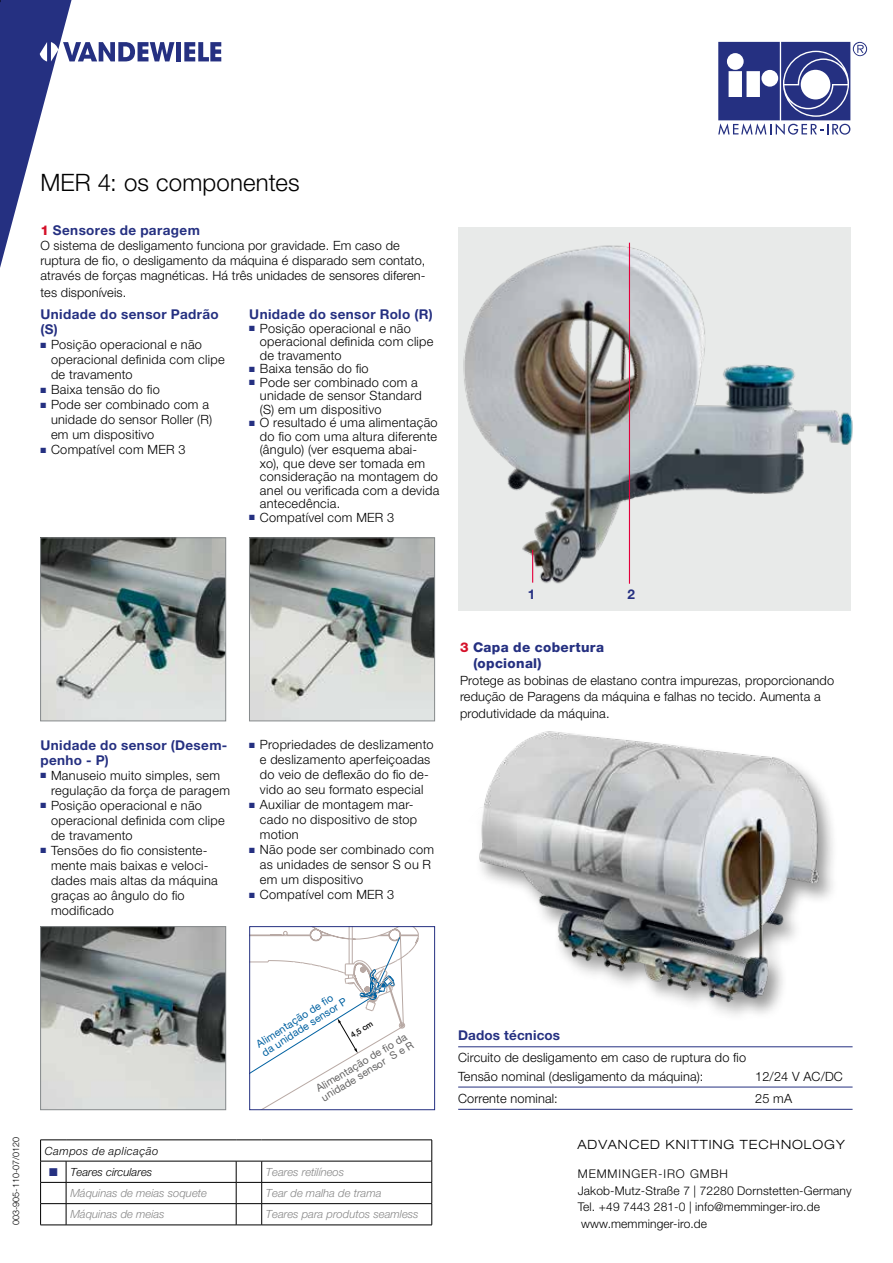
<style>
.page{position:relative;width:893px;height:1263px;background:#fff}
.page>*{position:absolute;margin:0;border:0;box-sizing:border-box;transform-origin:0 0}
.t1{font:300 24px "Helvetica Neue LT Pro";letter-spacing:.005em;color:#000}
.t2{font:700 13.5px/15px "Helvetica Neue LT Pro";letter-spacing:.03em;color:#253081}
.t3{font:800 13.5px/16.5px "Helvetica Neue LT Pro";letter-spacing:.025em;color:#253081}
.t4{font:700 13.5px "Helvetica Neue LT Pro";letter-spacing:.01em;color:#253081}
.t5{font:300 12.75px/15px "Helvetica Neue LT Pro";letter-spacing:.02em;color:#000}
.t6{font:300 expanded 12.75px "Helvetica Neue LT Pro";letter-spacing:.075em;color:#000}
.t7{font:300 12px/16.5px "Helvetica Neue LT Pro";letter-spacing:.01em;color:#000}
.t8{font:italic 300 11.25px "Helvetica Neue LT Pro";color:#878787}
.t9{font:italic 300 11.25px "Helvetica Neue LT Pro";letter-spacing:.04em;color:#000}
.t10{font:italic 300 11.25px "Helvetica Neue LT Pro";color:#000}
.t11{font:10.5px/10.5px "Helvetica Neue LT Pro";color:#646363}
.t12{font:10.5px/10.5px "Helvetica Neue LT Pro";color:#0061a1}
.t13{font:300 9px "Helvetica Neue LT Pro";color:#000}
.t14{font:500 7.95px "Helvetica Neue LT Pro";color:#000}
.s1{font-weight:800;color:#d5112a}
.s2{color:#253081}
.s3{color:#d5112a}
</style>
<div class="page">
<div style="left:176px;top:42px;width:5px;height:19px;background:#253081"></div>
<svg style="left:184px;top:42px;width:37px;height:19px"></svg>
<svg style="left:0;top:0;width:174px;height:268px"></svg>
<svg style="left:718px;top:42px;width:149px;height:93px"></svg>
<img style="left:251px;top:540px;width:182px;height:179px">
<div style="left:249px;top:538px;width:186px;height:183px;border:1px solid #868a8c"></div>
<hr style="left:458px;top:1046px;width:395px;height:1px;background:#253081">
<hr style="left:458px;top:1087px;width:395px;height:1px;background:#253081">
<hr style="left:458px;top:1109px;width:395px;height:1px;background:#253081">
<hr style="left:66px;top:1139px;width:170px;height:1px;background:#000">
<svg style="left:236px;top:1139px;width:26px;height:1px"></svg>
<hr style="left:262px;top:1139px;width:170px;height:1px;background:#000">
<hr style="left:66px;top:1161px;width:170px;height:1px;background:#000">
<hr style="left:262px;top:1161px;width:170px;height:1px;background:#000">
<hr style="left:66px;top:1182px;width:170px;height:1px;background:#000">
<hr style="left:262px;top:1182px;width:170px;height:1px;background:#000">
<hr style="left:66px;top:1203px;width:170px;height:1px;background:#000">
<hr style="left:262px;top:1203px;width:170px;height:1px;background:#000">
<svg style="left:432px;top:1140px;width:1px;height:85px"></svg>
<svg style="left:40px;top:1139px;width:27px;height:86px"></svg>
<hr style="left:66px;top:1224px;width:170px;height:1px;background:#000">
<svg style="left:236px;top:1161px;width:26px;height:64px"></svg>
<hr style="left:262px;top:1224px;width:170px;height:1px;background:#000">
<svg style="left:251px;top:928px;width:168px;height:180px"></svg>
<div style="left:249px;top:926px;width:186px;height:184px;border:1px solid #253081"></div>
<div style="left:458px;top:227px;width:393px;height:383px;background:#e8eae9"></div>
<img style="left:463px;top:242px;width:390px;height:342px">
<hr style="left:532px;top:550px;width:1px;height:33px;background:#e4003c">
<hr style="left:629px;top:243px;width:1px;height:341px;background:#e4003c">
<img style="left:42px;top:540px;width:182px;height:179px">
<div style="left:40px;top:538px;width:186px;height:183px;border:1px solid #868a8c"></div>
<img style="left:42px;top:928px;width:182px;height:180px">
<div style="left:40px;top:926px;width:186px;height:184px;border:1px solid #868a8c"></div>
<img style="left:479px;top:731px;width:354px;height:285px">
<h1 class="t1" style="left:40px;top:168px;width:261px">MER 4: os componentes</h1>
<p class="t2" style="left:40px;top:222px;width:161px"><span class="s1">1</span> Sensores de paragem</p>
<p class="t5" style="left:40px;top:238px;width:387px">O sistema de desligamento funciona por gravidade. Em caso de ruptura de fio, o desligamento da máquina é disparado sem contato, através de forças magnéticas. Há três unidades de sensores diferen-</p>
<p class="t5" style="left:40px;top:284px;width:87px">tes disponíveis.</p>
<p class="t2" style="left:40px;top:307px;width:180px">Unidade do sensor Padrão (S)</p>
<p class="t5" style="left:51px;top:337px;width:175px;text-indent:-11px"><span class="s2">■</span> Posição operacional e não operacional definida com clipe de travamento</p>
<p class="t5" style="left:40px;top:382px;width:121px"><span class="s2">■</span> Baixa tensão do fio</p>
<p class="t5" style="left:51px;top:397px;width:163px;text-indent:-11px"><span class="s2">■</span> Pode ser combinado com a unidade do sensor Roller (R) em um dispositivo</p>
<p class="t5" style="left:40px;top:442px;width:147px"><span class="s2">■</span> Compatível com MER 3</p>
<p class="t2" style="left:249px;top:307px;width:185px">Unidade do sensor Rolo (R)</p>
<p class="t5" style="left:260px;top:321px;width:175px;line-height:13.5px;text-indent:-11px"><span class="s2">■</span> Posição operacional e não operacional definida com clipe de travamento</p>
<p class="t5" style="left:249px;top:361px;width:121px"><span class="s2">■</span> Baixa tensão do fio</p>
<p class="t5" style="left:260px;top:375px;width:164px;line-height:13.5px;text-indent:-11px"><span class="s2">■</span> Pode ser combinado com a unidade de sensor Standard (S) em um dispositivo</p>
<p class="t5" style="left:260px;top:416px;width:181px;line-height:13.5px;text-indent:-11px"><span class="s2">■</span> O resultado é uma alimentação do fio com uma altura diferente (ângulo) (ver esquema abai&shy;xo), que deve ser tomada em consideração na montagem do anel ou verificada com a devida antecedência.</p>
<p class="t5" style="left:249px;top:509px;width:147px"><span class="s2">■</span> Compatível com MER 3</p>
<p class="t2" style="left:40px;top:737px;width:189px">Unidade do sensor (Desem&shy;penho - P)</p>
<p class="t5" style="left:51px;top:767px;width:180px;text-indent:-11px"><span class="s2">■</span> Manuseio muito simples, sem regulação da força de paragem</p>
<p class="t5" style="left:51px;top:797px;width:175px;text-indent:-11px"><span class="s2">■</span> Posição operacional e não operacional definida com clipe de travamento</p>
<p class="t5" style="left:51px;top:842px;width:168px;text-indent:-11px"><span class="s2">■</span> Tensões do fio consistente&shy;mente mais baixas e veloci&shy;dades mais altas da máquina graças ao ângulo do fio modificado</p>
<p class="t5" style="left:249px;top:737px;width:186px;text-align:center"><span class="s2">■</span> Propriedades de deslizamento e deslizamento aperfeiçoadas do veio de deflexão do fio de&shy;vido ao seu formato especial</p>
<p class="t5" style="left:260px;top:797px;width:159px;text-indent:-11px"><span class="s2">■</span> Auxiliar de montagem mar&shy;cado no dispositivo de stop motion</p>
<p class="t5" style="left:260px;top:842px;width:176px;text-indent:-11px"><span class="s2">■</span> Não pode ser combinado com as unidades de sensor S ou R em um dispositivo</p>
<p class="t5" style="left:249px;top:887px;width:147px"><span class="s2">■</span> Compatível com MER 3</p>
<p class="t2" style="left:528px;top:587px;width:9px">1</p>
<p class="t2" style="left:627px;top:587px;width:9px">2</p>
<p class="t3" style="left:474px;top:639px;width:132px;text-indent:-14px"><span class="s3">3</span> Capa de cobertura (opcional)</p>
<p class="t5" style="left:460px;top:672px;width:376px;line-height:16.5px">Protege as bobinas de elastano contra impurezas, proporcionando redução de Paragens da máquina e falhas no tecido. Aumenta a produtividade da máquina.</p>
<p class="t13" style="left:10px;top:1225px;width:90px;rotate:-90deg">003-905-110-07/0120</p>
<p class="t12" style="left:254px;top:1040px;width:100px;rotate:-33deg">Alimentação de fi o da unidade sensor P</p>
<p class="t14" style="left:349px;top:1032px;width:26px;rotate:-33deg">4,5 cm</p>
<p class="t11" style="left:314px;top:1085px;width:107px;rotate:-31deg">Alimentação de fi o da unidade sensor S e R</p>
<p class="t9" style="left:45px;top:1144px;width:115px">Campos de aplicação</p>
<p class="t10" style="left:49px;top:1165px;width:105px"><span class="s2">■</span> Teares circulares</p>
<p class="t8" style="left:266px;top:1165px;width:80px">Teares retilíneos</p>
<p class="t8" style="left:70px;top:1186px;width:138px">Máquinas de meias soquete</p>
<p class="t8" style="left:266px;top:1186px;width:117px">Tear de malha de trama</p>
<p class="t8" style="left:70px;top:1207px;width:96px">Máquinas de meias</p>
<p class="t8" style="left:266px;top:1207px;width:154px">Teares para produtos seamless</p>
<p class="t4" style="left:458px;top:1027px;width:103px">Dados técnicos</p>
<p class="t5" style="left:458px;top:1049px;width:289px;line-height:18px">Circuito de desligamento em caso de ruptura do fio<br>Tensão nominal (desligamento da máquina):</p>
<p class="t5" style="left:755px;top:1068px;width:89px">12/24 V AC/DC</p>
<p class="t5" style="left:458px;top:1090px;width:101px">Corrente nominal:</p>
<p class="t5" style="left:755px;top:1090px;width:38px">25 mA</p>
<p class="t6" style="left:577px;top:1136px;width:269px">ADVANCED KNITTING TECHNOLOGY</p>
<p class="t7" style="left:578px;top:1166px;width:275px">MEMMINGER-IRO GMBH<br>Jakob-Mutz-Straße 7 | 72280 Dornstetten-Germany Tel. +49 7443 281-0 | info@memminger-iro.de www.memminger-iro.de</p>
</div>
